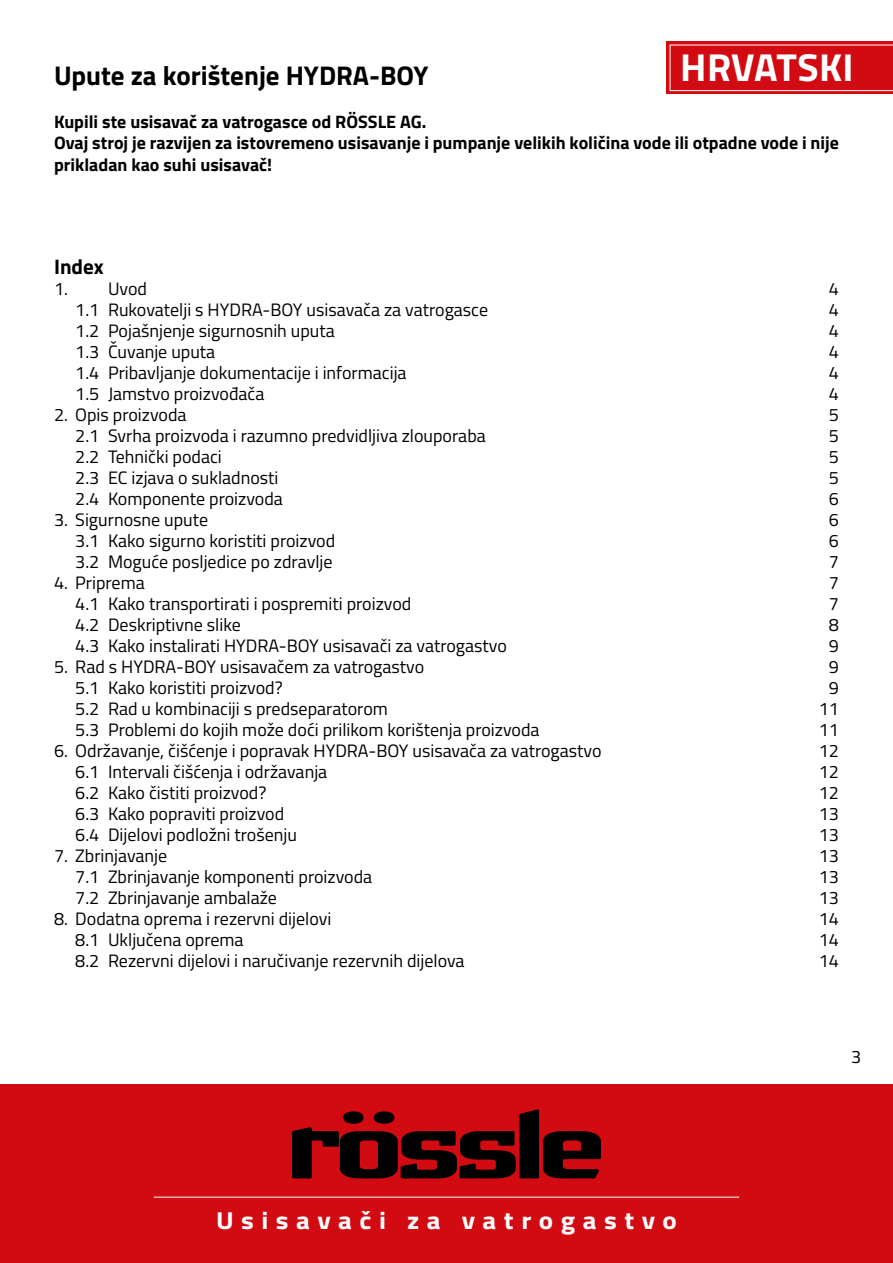
<style>
.page{position:relative;width:893px;height:1263px;background:#fff}
.page>*{position:absolute;margin:0;border:0;box-sizing:border-box;transform-origin:0 0}
.t1{font:700 39px "Titillium Web";letter-spacing:.01em;color:#fff}
.t2{font:700 27px "Titillium Web";color:#000}
.t3{font:700 24.6px "Titillium Web";letter-spacing:.28em;color:#fff;scale:1.1 1}
.t4{font:700 21px "Titillium Web";color:#000}
.t5{font:18px "Titillium Web";color:#000}
.t6{font:700 18px/21.6px "Titillium Web";color:#000}
</style>
<div class="page">
<svg style="left:666px;top:41px;width:227px;height:53px;background:#d51f25"></svg>
<div style="left:670px;top:45px;width:223px;height:46px;background:#d20a11"></div>
<div style="left:0;top:1084px;width:893px;height:179px;background:#d20a11"></div>
<hr style="left:154px;top:1197px;width:585px;height:1px;background:#fff">
<svg style="left:292px;top:1109px;width:309px;height:69px"></svg>
<h1 class="t1" style="left:680px;top:38px;width:175px">HRVATSKI</h1>
<h2 class="t2" style="left:54px;top:55px;width:376px">Upute za korištenje HYDRA-BOY</h2>
<p class="t6" style="left:54px;top:110px;width:786px">Kupili ste usisavač za vatrogasce od RÖSSLE AG.<br>Ovaj stroj je razvijen za istovremeno usisavanje i pumpanje velikih količina vode ili otpadne vode i nije prikladan kao suhi usisavač!</p>
<p class="t4" style="left:54px;top:250px;width:51px">Index</p>
<p class="t5" style="left:54px;top:275px;width:95px">1. Uvod</p>
<p class="t5" style="left:829px;top:275px;width:12px">4</p>
<p class="t5" style="left:75px;top:296px;width:414px">1.1 Rukovatelji s HYDRA-BOY usisavača za vatrogasce</p>
<p class="t5" style="left:829px;top:296px;width:12px">4</p>
<p class="t5" style="left:75px;top:317px;width:261px">1.2 Pojašnjenje sigurnosnih uputa</p>
<p class="t5" style="left:829px;top:317px;width:12px">4</p>
<p class="t5" style="left:75px;top:338px;width:142px">1.3 Čuvanje uputa</p>
<p class="t5" style="left:829px;top:338px;width:12px">4</p>
<p class="t5" style="left:75px;top:359px;width:333px">1.4 Pribavljanje dokumentacije i informacija</p>
<p class="t5" style="left:829px;top:359px;width:12px">4</p>
<p class="t5" style="left:75px;top:380px;width:191px">1.5 Jamstvo proizvođača</p>
<p class="t5" style="left:829px;top:380px;width:12px">4</p>
<p class="t5" style="left:54px;top:401px;width:134px">2. Opis proizvoda</p>
<p class="t5" style="left:829px;top:401px;width:12px">5</p>
<p class="t5" style="left:75px;top:422px;width:412px">2.1 Svrha proizvoda i razumno predvidljiva zlouporaba</p>
<p class="t5" style="left:829px;top:422px;width:12px">5</p>
<p class="t5" style="left:75px;top:443px;width:148px">2.2 Tehnički podaci</p>
<p class="t5" style="left:829px;top:443px;width:12px">5</p>
<p class="t5" style="left:75px;top:464px;width:205px">2.3 EC izjava o sukladnosti</p>
<p class="t5" style="left:829px;top:464px;width:12px">5</p>
<p class="t5" style="left:75px;top:485px;width:209px">2.4 Komponente proizvoda</p>
<p class="t5" style="left:829px;top:485px;width:12px">6</p>
<p class="t5" style="left:54px;top:506px;width:156px">3. Sigurnosne upute</p>
<p class="t5" style="left:829px;top:506px;width:12px">6</p>
<p class="t5" style="left:75px;top:527px;width:261px">3.1 Kako sigurno koristiti proizvod</p>
<p class="t5" style="left:829px;top:527px;width:12px">6</p>
<p class="t5" style="left:75px;top:548px;width:259px">3.2 Moguće posljedice po zdravlje</p>
<p class="t5" style="left:829px;top:548px;width:12px">7</p>
<p class="t5" style="left:54px;top:569px;width:92px">4. Priprema</p>
<p class="t5" style="left:829px;top:569px;width:12px">7</p>
<p class="t5" style="left:75px;top:590px;width:338px">4.1 Kako transportirati i pospremiti proizvod</p>
<p class="t5" style="left:829px;top:590px;width:12px">7</p>
<p class="t5" style="left:75px;top:611px;width:167px">4.2 Deskriptivne slike</p>
<p class="t5" style="left:829px;top:611px;width:12px">8</p>
<p class="t5" style="left:75px;top:632px;width:433px">4.3 Kako instalirati HYDRA-BOY usisavači za vatrogastvo</p>
<p class="t5" style="left:829px;top:632px;width:12px">9</p>
<p class="t5" style="left:54px;top:653px;width:372px">5. Rad s HYDRA-BOY usisavačem za vatrogastvo</p>
<p class="t5" style="left:829px;top:653px;width:12px">9</p>
<p class="t5" style="left:75px;top:674px;width:209px">5.1 Kako koristiti proizvod?</p>
<p class="t5" style="left:829px;top:674px;width:12px">9</p>
<p class="t5" style="left:75px;top:695px;width:314px">5.2 Rad u kombinaciji s predseparatorom</p>
<p class="t5" style="left:819px;top:695px;width:22px">11</p>
<p class="t5" style="left:75px;top:716px;width:466px">5.3 Problemi do kojih može doći prilikom korištenja proizvoda</p>
<p class="t5" style="left:819px;top:716px;width:22px">11</p>
<p class="t5" style="left:54px;top:737px;width:549px">6. Održavanje, čišćenje i popravak HYDRA-BOY usisavača za vatrogastvo</p>
<p class="t5" style="left:819px;top:737px;width:22px">12</p>
<p class="t5" style="left:75px;top:758px;width:254px">6.1 Intervali čišćenja i održavanja</p>
<p class="t5" style="left:819px;top:758px;width:22px">12</p>
<p class="t5" style="left:75px;top:779px;width:193px">6.2 Kako čistiti proizvod?</p>
<p class="t5" style="left:819px;top:779px;width:22px">12</p>
<p class="t5" style="left:75px;top:800px;width:210px">6.3 Kako popraviti proizvod</p>
<p class="t5" style="left:819px;top:800px;width:22px">13</p>
<p class="t5" style="left:75px;top:821px;width:223px">6.4 Dijelovi podložni trošenju</p>
<p class="t5" style="left:819px;top:821px;width:22px">13</p>
<p class="t5" style="left:54px;top:842px;width:115px">7. Zbrinjavanje</p>
<p class="t5" style="left:819px;top:842px;width:22px">13</p>
<p class="t5" style="left:75px;top:863px;width:298px">7.1 Zbrinjavanje komponenti proizvoda</p>
<p class="t5" style="left:819px;top:863px;width:22px">13</p>
<p class="t5" style="left:75px;top:884px;width:203px">7.2 Zbrinjavanje ambalaže</p>
<p class="t5" style="left:819px;top:884px;width:22px">13</p>
<p class="t5" style="left:54px;top:905px;width:279px">8. Dodatna oprema i rezervni dijelovi</p>
<p class="t5" style="left:819px;top:905px;width:22px">14</p>
<p class="t5" style="left:75px;top:926px;width:170px">8.1 Uključena oprema</p>
<p class="t5" style="left:819px;top:926px;width:22px">14</p>
<p class="t5" style="left:75px;top:947px;width:391px">8.2 Rezervni dijelovi i naručivanje rezervnih dijelova</p>
<p class="t5" style="left:819px;top:947px;width:22px">14</p>
<p class="t5" style="left:851px;top:1044px;width:12px">3</p>
<h3 class="t3" style="left:216px;top:1201px;width:421px">Usisavači za vatrogastvo</h3>
</div>
